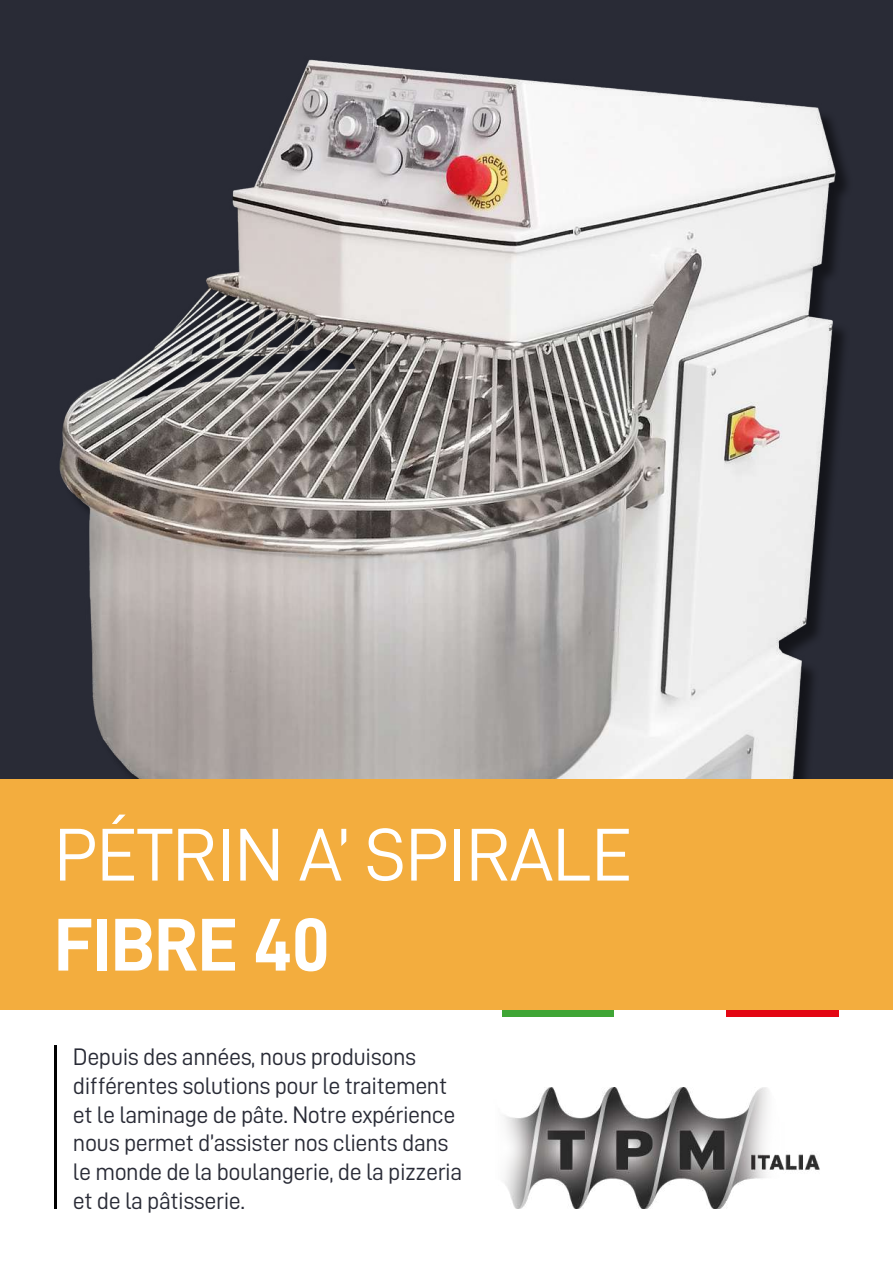
<style>
.page{position:relative;width:893px;height:1263px;background:#fff}
.page>*{position:absolute;margin:0;border:0;box-sizing:border-box;transform-origin:0 0}
.t1{font:75px "D DIN";letter-spacing:-.01em;color:#fff}
.t2{font:75px "D DIN Bold";letter-spacing:-.02em;color:#fff}
.t3{font:24px/28.8px "D DIN";letter-spacing:-.02em;color:#292b36}
</style>
<div class="page">
<img style="left:0;top:0;width:893px;height:779px">
<div style="left:0;top:779px;width:893px;height:231px;background:#f3ad3e"></div>
<img style="left:504px;top:1088px;width:316px;height:121px">
<div style="left:503px;top:1010px;width:112px;height:7px;background:#3fa535"></div>
<div style="left:727px;top:1010px;width:112px;height:7px;background:#e30613"></div>
<hr style="left:54px;top:1045px;width:3px;height:164px;background:#000">
<h1 class="t1" style="left:54px;top:814px;width:580px">PÉTRIN A’ SPIRALE</h1>
<h1 class="t2" style="left:54px;top:903px;width:277px">FIBRE 40</h1>
<p class="t3" style="left:73px;top:1042px;width:391px">Depuis des années, nous produisons différentes solutions pour le traitement et le laminage de pâte. Notre expérience nous permet d’assister nos clients dans le monde de la boulangerie, de la pizzeria et de la pâtisserie.</p>
</div>
